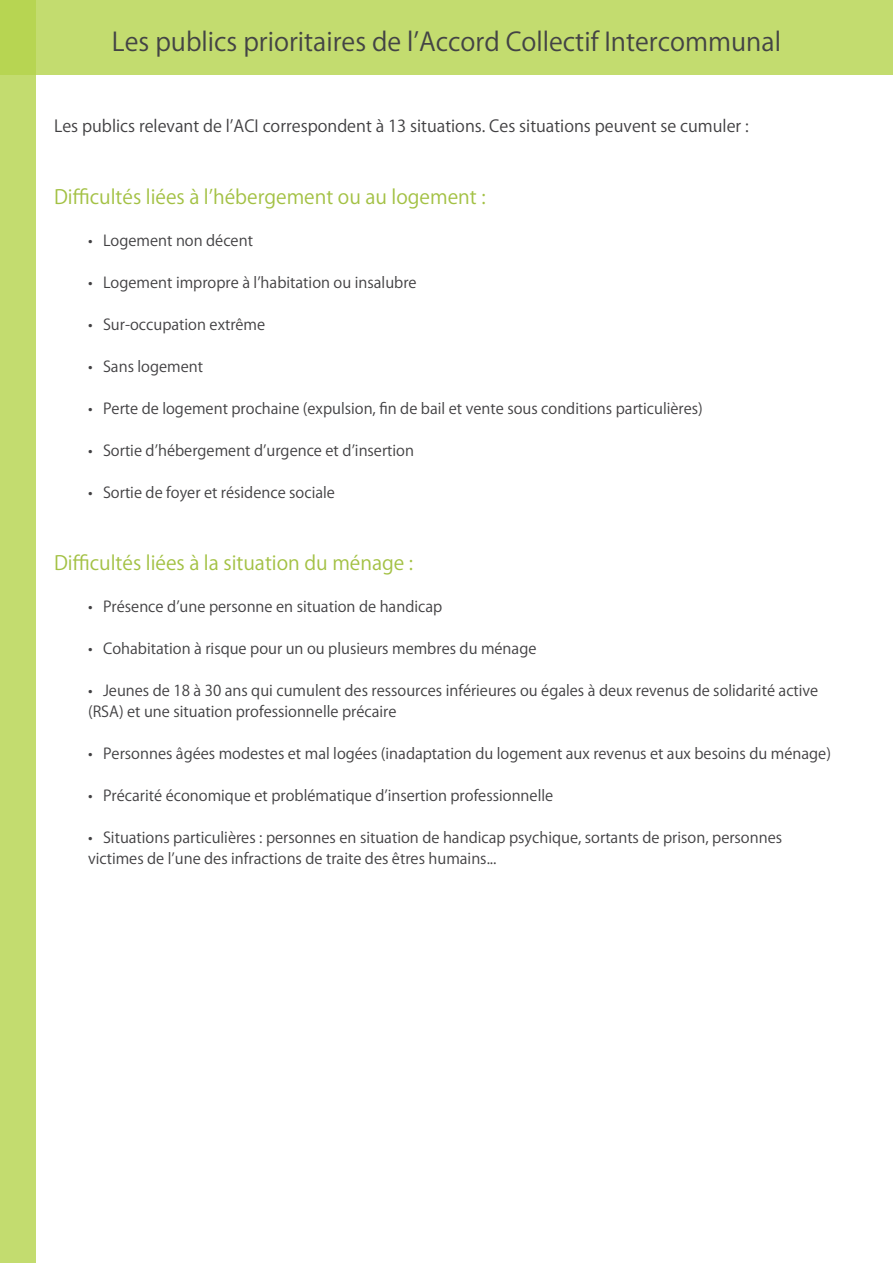
<style>
.page{position:relative;width:893px;height:1263px;background:#fff}
.page>*{position:absolute;margin:0;border:0;box-sizing:border-box;transform-origin:0 0}
.t1{font:25.5px "Koz Go Pr 6 N";color:#434345}
.t2{font:19.5px "Koz Go Pr 6 N";color:#a3c144}
.t3{font:16.5px "Koz Go Pr 6 N";color:#414042}
.t4{font:15px/21px "Koz Go Pr 6 N";color:#414042}
</style>
<div class="page">
<div style="left:0;top:0;width:35px;height:1263px;background:#c3dc6f"></div>
<div style="left:0;top:0;width:893px;height:74px;background:#c3dc6f"></div>
<h1 class="t1" style="left:112px;top:27px;width:671px">Les publics prioritaires de l’Accord Collectif Intercommunal</h1>
<p class="t3" style="left:54px;top:117px;width:696px">Les publics relevant de l’ACI correspondent à 13 situations. Ces situations peuvent se cumuler :</p>
<h2 class="t2" style="left:54px;top:186px;width:433px">Difficultés liées à l’hébergement ou au logement :</h2>
<p class="t4" style="left:88px;top:230px;width:166px">• Logement non décent</p>
<p class="t4" style="left:88px;top:272px;width:330px">• Logement impropre à l’habitation ou insalubre</p>
<p class="t4" style="left:88px;top:314px;width:179px">• Sur-occupation extrême</p>
<p class="t4" style="left:88px;top:356px;width:117px">• Sans logement</p>
<p class="t4" style="left:88px;top:398px;width:616px">• Perte de logement prochaine (expulsion, fin de bail et vente sous conditions particulières)</p>
<p class="t4" style="left:88px;top:440px;width:328px">• Sortie d’hébergement d’urgence et d’insertion</p>
<p class="t4" style="left:88px;top:482px;width:248px">• Sortie de foyer et résidence sociale</p>
<h2 class="t2" style="left:54px;top:552px;width:361px">Difficultés liées à la situation du ménage :</h2>
<p class="t4" style="left:88px;top:596px;width:356px">• Présence d’une personne en situation de handicap</p>
<p class="t4" style="left:88px;top:638px;width:450px">• Cohabitation à risque pour un ou plusieurs membres du ménage</p>
<p class="t4" style="left:88px;top:680px;width:732px">• Jeunes de 18 à 30 ans qui cumulent des ressources inférieures ou égales à deux revenus de solidarité active (RSA) et une situation professionnelle précaire</p>
<p class="t4" style="left:88px;top:743px;width:744px">• Personnes âgées modestes et mal logées (inadaptation du logement aux revenus et aux besoins du ménage)</p>
<p class="t4" style="left:88px;top:785px;width:467px">• Précarité économique et problématique d’insertion professionnelle</p>
<p class="t4" style="left:88px;top:827px;width:696px">• Situations particulières : personnes en situation de handicap psychique, sortants de prison, personnes victimes de l’une des infractions de traite des êtres humains...</p>
</div>
